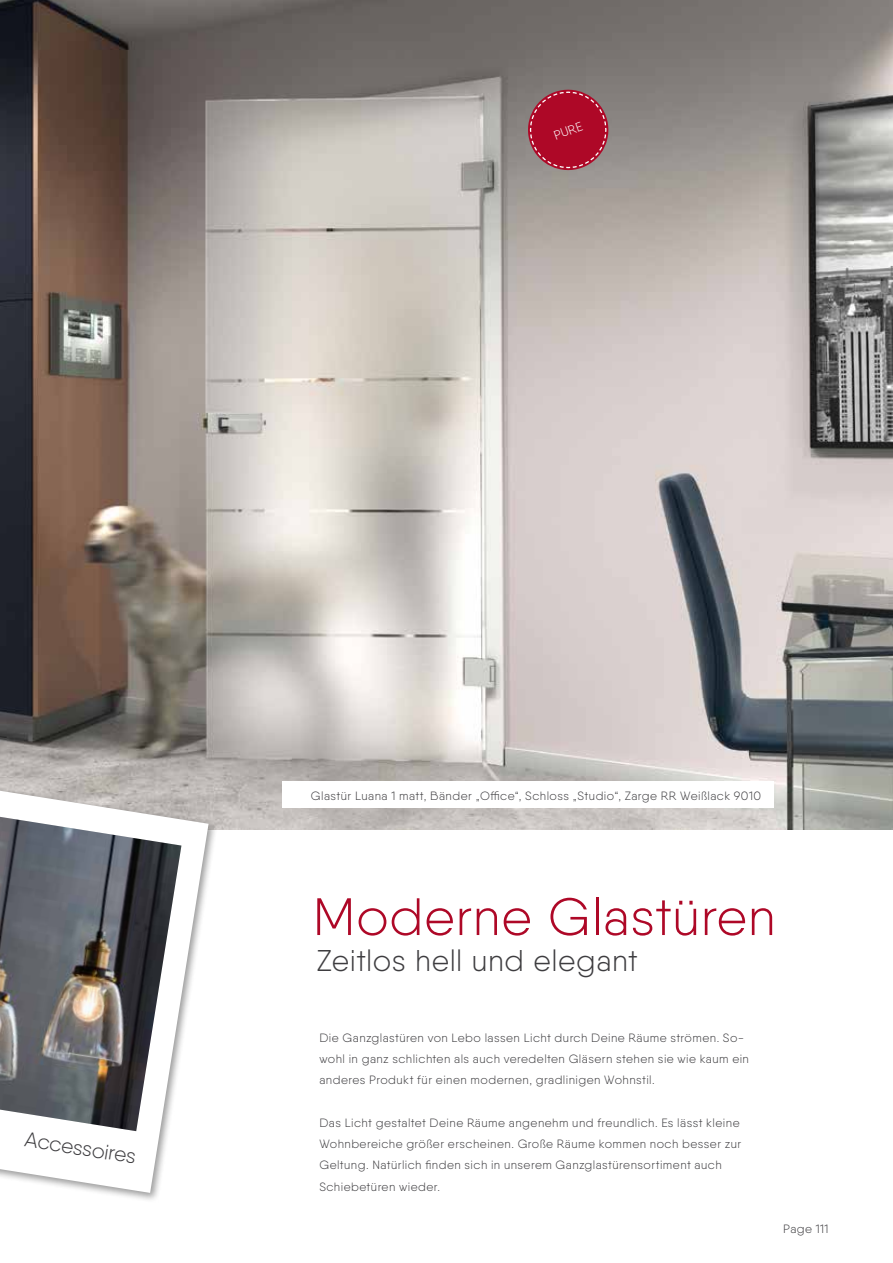
<style>
.page{position:relative;width:893px;height:1263px;background:#fff}
.page>*{position:absolute;margin:0;border:0;box-sizing:border-box;transform-origin:0 0}
.t1{font:300 52.5px "Qanelas";letter-spacing:.015em;color:#ae0827}
.t2{font:300 30px "Qanelas";letter-spacing:.02em;color:#3e3d40}
.t3{font:300 21px "Qanelas";color:#3e3d40}
.t4{font:300 12.6px "Qanelas";color:#fff}
.t5{font:300 12px/21.3px "Qanelas";letter-spacing:.04em;color:#3e3d40}
</style>
<div class="page">
<img style="left:0;top:0;width:893px;height:829px">
<div style="left:0;top:765px;width:218px;height:438px;background:#000;opacity:.4"></div>
<svg style="left:0;top:791px;width:209px;height:402px"></svg>
<img style="left:0;top:817px;width:181px;height:314px">
<svg style="left:523px;top:85px;width:90px;height:90px"></svg>
<div style="left:282px;top:782px;width:492px;height:26px;background:#fff"></div>
<p class="t4" style="left:552px;top:128px;width:31px;rotate:-20deg">PURE</p>
<h3 class="t3" style="left:27px;top:1126px;width:114px;rotate:9deg">Accessoires</h3>
<p class="t5" style="left:311px;top:785px;width:452px">Glastür Luana 1 matt, Bänder „Office“, Schloss „Studio“, Zarge RR Weißlack 9010</p>
<h1 class="t1" style="left:313px;top:885px;width:464px">Moderne Glastüren</h1>
<h2 class="t2" style="left:317px;top:942px;width:323px">Zeitlos hell und elegant</h2>
<p class="t5" style="left:319px;top:1027px;width:431px">Die Ganzglastüren von Lebo lassen Licht durch Deine Räume strömen. So&shy;wohl in ganz schlichten als auch veredelten Gläsern stehen sie wie kaum ein anderes Produkt für einen modernen, gradlinigen Wohnstil.</p>
<p class="t5" style="left:319px;top:1112px;width:423px">Das Licht gestaltet Deine Räume angenehm und freundlich. Es lässt kleine Wohnbereiche größer erscheinen. Große Räume kommen noch besser zur Geltung. Natürlich finden sich in unserem Ganzglastürensortiment auch Schiebetüren wieder.</p>
<p class="t5" style="left:783px;top:1218px;width:47px">Page 111</p>
</div>
